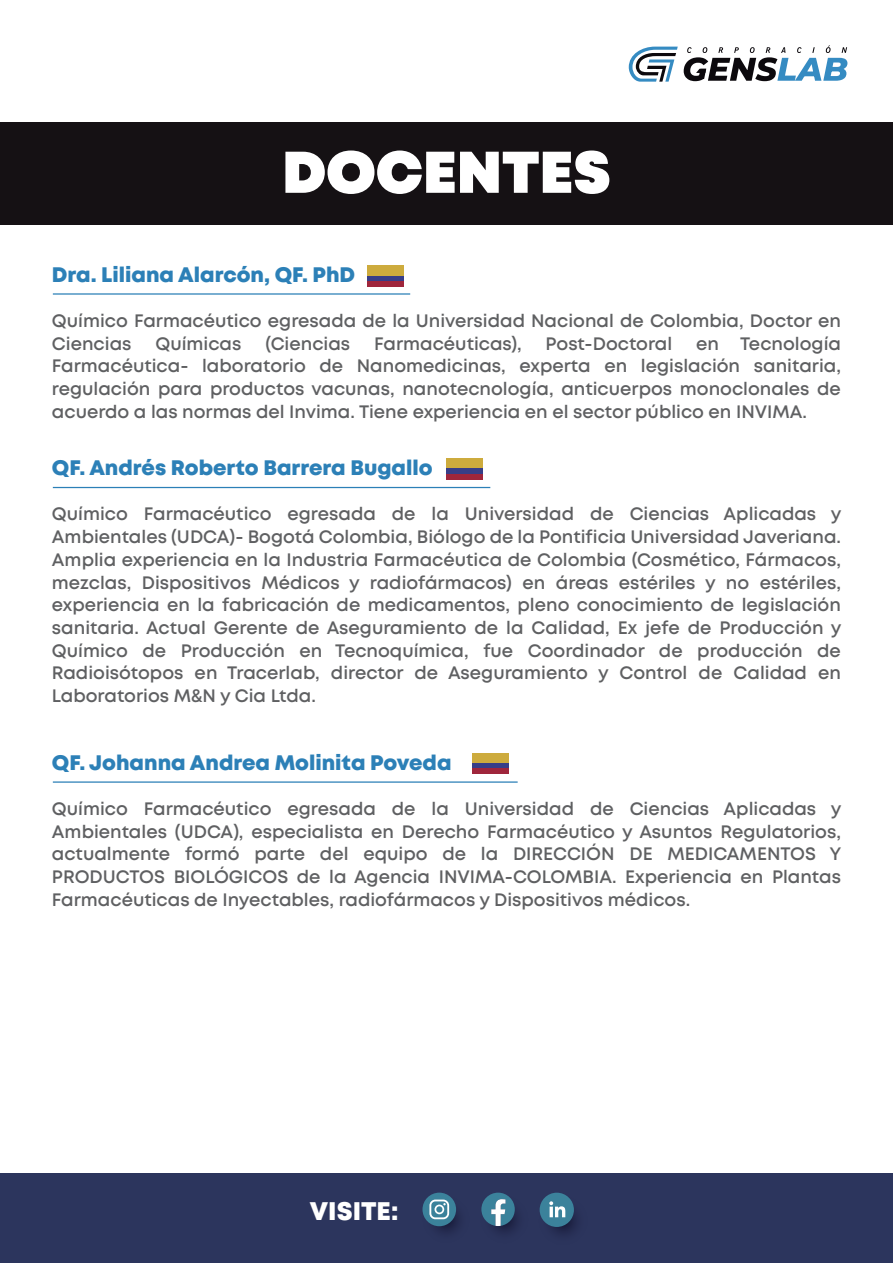
<style>
.page{position:relative;width:893px;height:1263px;background:#fff}
.page>*{position:absolute;margin:0;border:0;box-sizing:border-box;transform-origin:0 0}
.t1{font:900 58.8px "Mont";color:#fff}
.t2{font:800 25.5px "Mont";color:#fff}
.t3{font:800 21px "Mont";color:#2c80b7}
.t4{font:600 18px/22.6px "Mont";color:#5f6062;text-align:justify}
</style>
<div class="page">
<div style="left:0;top:122px;width:893px;height:103px;background:#151114"></div>
<hr style="left:53px;top:293px;width:357px;height:2px;background:#2c80b7">
<div style="left:0;top:1173px;width:893px;height:90px;background:#2c355d"></div>
<svg style="left:422px;top:1195px;width:48px;height:48px"></svg>
<div style="left:422px;top:1192px;width:34px;height:34px;background:#3b829b;border-radius:50%"></div>
<svg style="left:429px;top:1199px;width:20px;height:20px"></svg>
<svg style="left:481px;top:1192px;width:34px;height:34px"></svg>
<svg style="left:538px;top:1195px;width:50px;height:50px"></svg>
<div style="left:540px;top:1193px;width:34px;height:34px;background:#3b829b;border-radius:50%"></div>
<svg style="left:549px;top:1201px;width:16px;height:16px"></svg>
<hr style="left:53px;top:487px;width:437px;height:1px;background:#2c80b7">
<div style="left:368px;top:265px;width:36px;height:11px;background:#cdab3d"></div>
<div style="left:368px;top:276px;width:36px;height:5px;background:#373e88"></div>
<div style="left:368px;top:281px;width:36px;height:6px;background:#9f263c"></div>
<div style="left:446px;top:458px;width:37px;height:11px;background:#cdab3d"></div>
<div style="left:446px;top:469px;width:37px;height:5px;background:#373e88"></div>
<div style="left:446px;top:474px;width:37px;height:5px;background:#9f263c"></div>
<hr style="left:53px;top:781px;width:465px;height:2px;background:#2c80b7">
<div style="left:472px;top:753px;width:36px;height:10px;background:#cdab3d"></div>
<div style="left:472px;top:763px;width:36px;height:6px;background:#373e88"></div>
<div style="left:472px;top:769px;width:36px;height:5px;background:#9f263c"></div>
<svg style="left:629px;top:47px;width:49px;height:35px"></svg>
<svg style="left:684px;top:45px;width:163px;height:36px"></svg>
<h1 class="t1" style="left:282px;top:134px;width:330px">DOCENTES</h1>
<p class="t3" style="left:52px;top:260px;width:305px">Dra. Liliana Alarcón, QF. PhD</p>
<p class="t4" style="left:52px;top:309px;width:790px">Químico Farmacéutico egresada de la Universidad Nacional de Colombia, Doctor en<br>Ciencias</p>
<p class="t4" style="left:155px;top:332px;width:88px">Químicas</p>
<p class="t4" style="left:265px;top:332px;width:86px">(Ciencias</p>
<p class="t4" style="left:374px;top:332px;width:149px">Farmacéuticas),</p>
<p class="t4" style="left:546px;top:332px;width:128px">Post-Doctoral</p>
<p class="t4" style="left:52px;top:332px;width:791px;text-indent:644px">en Tecnología Farmacéutica- laboratorio de Nanomedicinas, experta en legislación sanitaria, regulación para productos vacunas, nanotecnología, anticuerpos monoclonales de acuerdo a las normas del Invima. Tiene experiencia en el sector público en INVIMA.</p>
<p class="t3" style="left:52px;top:454px;width:382px">QF. Andrés Roberto Barrera Bugallo</p>
<p class="t4" style="left:52px;top:503px;width:791px">Químico Farmacéutico egresada de la Universidad de Ciencias Aplicadas y Ambientales (UDCA)- Bogotá Colombia, Biólogo de la Pontificia Universidad Javeriana.<br>Amplia experiencia en la Industria Farmacéutica de Colombia (Cosmético, Fármacos, mezclas, Dispositivos Médicos y radiofármacos) en áreas estériles y no estériles, experiencia en la fabricación de medicamentos, pleno conocimiento de legislación sanitaria. Actual Gerente de Aseguramiento de la Calidad, Ex jefe de Producción y Químico de Producción en Tecnoquímica, fue Coordinador de producción de Radioisótopos en Tracerlab, director de Aseguramiento y Control de Calidad en Laboratorios M&amp;N y Cia Ltda.</p>
<p class="t3" style="left:52px;top:749px;width:401px">QF. Johanna Andrea Molinita Poveda</p>
<p class="t4" style="left:52px;top:797px;width:791px">Químico Farmacéutico egresada de la Universidad de Ciencias Aplicadas y Ambientales (UDCA), especialista en Derecho Farmacéutico y Asuntos Regulatorios, actualmente formó parte del equipo de la DIRECCIÓN DE MEDICAMENTOS Y PRODUCTOS BIOLÓGICOS de la Agencia INVIMA-COLOMBIA. Experiencia en Plantas Farmacéuticas de Inyectables, radiofármacos y Dispositivos médicos.</p>
<h2 class="t2" style="left:310px;top:1195px;width:90px">VISITE:</h2>
</div>
